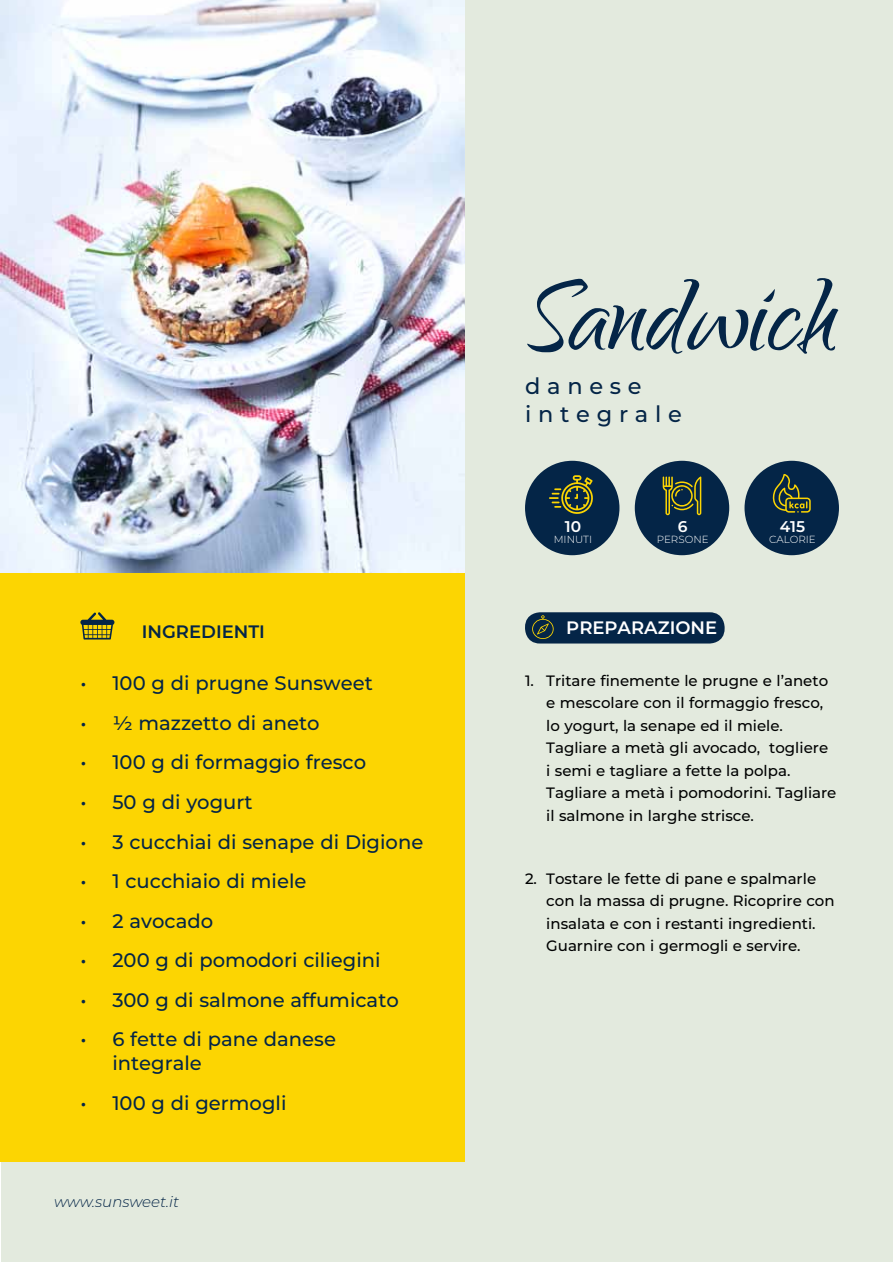
<style>
.page{position:relative;width:893px;height:1263px;background:#fff}
.page>*{position:absolute;margin:0;border:0;box-sizing:border-box;transform-origin:0 0}
.t1{font:134.1px "Qwigley";color:#042547}
.t2{font:500 22.5px/27.2px "Montserrat";letter-spacing:.3em;color:#042547}
.t3{font:500 19.5px/23.5px "Montserrat";color:#042547}
.t4{font:600 18px "Montserrat";color:#fff}
.t5{font:600 18px "Montserrat";color:#042547}
.t6{font:600 15.45px "Montserrat";color:#fff}
.t7{font:500 15px/22.5px "Montserrat";color:#000101}
.t8{font:italic 300 15px "Montserrat";color:#042547}
.t9{font:300 10.35px "Montserrat";color:#fff}
</style>
<div class="page">
<div style="left:1px;top:1px;width:891px;height:1261px;background:#e3eade"></div>
<div style="left:0;top:572px;width:464px;height:590px;background:#fcd502"></div>
<img style="left:0;top:0;width:464px;height:572px">
<div style="left:635px;top:461px;width:94px;height:94px;background:#042547;border-radius:50%"></div>
<svg style="left:663px;top:476px;width:38px;height:39px"></svg>
<div style="left:525px;top:461px;width:94px;height:94px;background:#042547;border-radius:50%"></div>
<svg style="left:549px;top:475px;width:44px;height:39px"></svg>
<div style="left:744px;top:461px;width:95px;height:94px;background:#042547;border-radius:50%"></div>
<svg style="left:772px;top:474px;width:39px;height:39px"></svg>
<div style="left:525px;top:612px;width:200px;height:31px;background:#042547;border-radius:15px"></div>
<svg style="left:532px;top:615px;width:22px;height:24px"></svg>
<svg style="left:80px;top:612px;width:34px;height:27px"></svg>
<h1 class="t1" style="left:525px;top:244px;width:313px">Sandwich</h1>
<h2 class="t2" style="left:525px;top:372px;width:158px">danese integrale</h2>
<p class="t6" style="left:565px;top:516px;width:18px">10</p>
<p class="t9" style="left:554px;top:532px;width:37px">MINUTI</p>
<p class="t6" style="left:678px;top:516px;width:11px">6</p>
<p class="t9" style="left:657px;top:532px;width:8px">PERSO</p>
<p class="t9" style="left:693px;top:532px;width:15px">NE</p>
<p class="t5" style="left:142px;top:619px;width:125px">I NGREDIENTI</p>
<p class="t4" style="left:566px;top:615px;width:152px">PREPARAZIONE</p>
<p class="t6" style="left:780px;top:516px;width:27px">415</p>
<p class="t9" style="left:769px;top:532px;width:22px">CALORIE</p>
<h3 class="t3" style="left:80px;top:671px;width:294px">• 100 g di prugne Sunsweet</h3>
<h3 class="t3" style="left:80px;top:710px;width:241px">• ½ mazzetto di aneto</h3>
<h3 class="t3" style="left:80px;top:750px;width:287px">• 100 g di formaggio fresco</h3>
<h3 class="t3" style="left:80px;top:789px;width:174px">• 50 g di yogurt</h3>
<h3 class="t3" style="left:80px;top:829px;width:344px">• 3 cucchiai di senape di Digione</h3>
<h3 class="t3" style="left:80px;top:869px;width:228px">• 1 cucchiaio di miele</h3>
<h3 class="t3" style="left:80px;top:908px;width:134px">• 2 avocado</h3>
<h3 class="t3" style="left:80px;top:948px;width:302px">• 200 g di pomodori ciliegini</h3>
<h3 class="t3" style="left:80px;top:987px;width:320px">• 300 g di salmone affumicato</h3>
<h3 class="t3" style="left:112px;top:1027px;width:225px;text-indent:-32px">• 6 fette di pane danese integrale</h3>
<h3 class="t3" style="left:80px;top:1090px;width:208px">• 100 g di germogli</h3>
<p class="t8" style="left:54px;top:1192px;width:127px">www.sunsweet.it</p>
<p class="t7" style="left:546px;top:669px;width:292px;text-indent:-21px">1. Tritare finemente le prugne e l’aneto e mescolare con il formaggio fresco, lo yogurt, la senape ed il miele.<br>Tagliare a metà gli avocado, togliere<br>i semi e tagliare a fette la polpa.<br>Tagliare a metà i pomodorini. Tagliare il salmone in larghe strisce.</p>
<p class="t7" style="left:546px;top:867px;width:290px;text-indent:-21px">2. Tostare le fette di pane e spalmarle con la massa di prugne. Ricoprire con insalata e con i restanti ingredienti.<br>Guarnire con i germogli e servire.</p>
</div>
